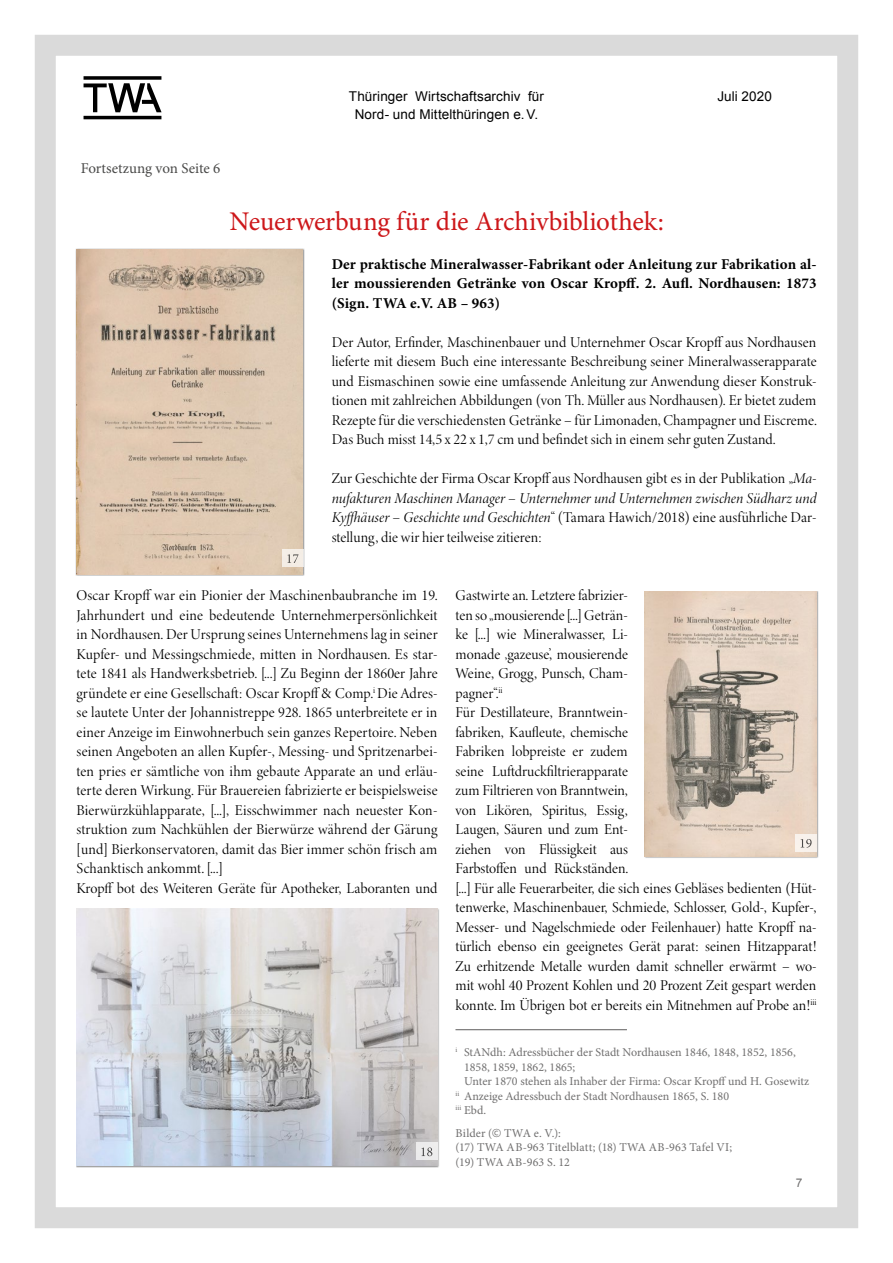
<style>
.page{position:relative;width:893px;height:1263px;background:#fff}
.page>*{position:absolute;margin:0;border:0;box-sizing:border-box;transform-origin:0 0}
.t1{font:27px "Minion Pro";letter-spacing:-.01em;color:#cd171a}
.t2{font:15px/19.5px "Minion Variable Concept";letter-spacing:-.04em;color:#000;text-align:justify}
.t3{font:700 15px/19.5px "Minion Pro";letter-spacing:.01em;color:#000;text-align:justify}
.t4{font:15px "Minion Pro";color:#4a4a49}
.t5{font:13.5px "Arial";letter-spacing:.01em;color:#000}
.t6{font:12px/14.4px "Minion Pro";color:#706f6f}
.t7{font:12px "Arial";color:#706f6f}
.s1{font-style:italic}
.s2{font-family:"Gandhi Sans"}
</style>
<div class="page">
<svg style="left:84px;top:76px;width:78px;height:43px"></svg>
<div style="left:35px;top:35px;width:823px;height:1193px;border:21px solid #dadada"></div>
<img style="left:645px;top:591px;width:172px;height:265px">
<div style="left:76px;top:908px;width:364px;height:260px;background:#000;opacity:.5"></div>
<img style="left:77px;top:909px;width:360px;height:257px">
<img style="left:77px;top:249px;width:226px;height:325px">
<hr style="left:455px;top:1029px;width:172px;height:1px;background:#706f6f">
<div style="left:282px;top:549px;width:21px;height:17px;background:#f4ede6"></div>
<svg style="left:287px;top:554px;width:12px;height:9px"></svg>
<div style="left:795px;top:834px;width:22px;height:17px;background:#f8f1eb"></div>
<svg style="left:801px;top:839px;width:11px;height:9px"></svg>
<div style="left:416px;top:1143px;width:21px;height:17px;background:#ececec"></div>
<svg style="left:421px;top:1147px;width:11px;height:9px"></svg>
<p class="t5" style="left:349px;top:88px;width:197px">Thüringer Wirtschaftsarchiv für</p>
<p class="t5" style="left:717px;top:88px;width:56px">Juli 2020</p>
<p class="t5" style="left:355px;top:106px;width:185px">Nord- und Mittelthüringen e.V.</p>
<p class="t4" style="left:81px;top:158px;width:141px">Fortsetzung von Seite 6</p>
<h1 class="t1" style="left:229px;top:203px;width:436px">Neuerwerbung für die Archivbibliothek:</h1>
<p class="t3" style="left:332px;top:254px;width:486px">Der praktische Mineralwasser-Fabrikant oder Anleitung zur Fabrikation al&shy;ler moussierenden Getränke von Oscar Kropff. 2. Aufl. Nordhausen: 1873 (Sign. TWA e.V. AB – 963)</p>
<p class="t2" style="left:332px;top:332px;width:487px">Der Autor, Erfinder, Maschinenbauer und Unternehmer Oscar Kropff aus Nordhausen lieferte mit diesem Buch eine interessante Beschreibung seiner Mineralwasserapparate und Eismaschinen sowie eine umfassende Anleitung zur Anwendung dieser Konstruk&shy;tionen mit zahlreichen Abbildungen (von Th. Müller aus Nordhausen). Er bietet zudem Rezepte für die verschiedensten Getränke – für Limonaden, Champagner und Eiscreme.<br>Das Buch misst 14,5 x 22 x 1,7 cm und befindet sich in einem sehr guten Zustand.</p>
<p class="t2" style="left:332px;top:468px;width:487px">Zur Geschichte der Firma Oscar Kropff aus Nordhausen gibt es in der Publikation „<span class="s1">Ma&shy;nufakturen Maschinen Manager – Unternehmer und Unternehmen zwischen Südharz und Kyffhäuser – Geschichte und Geschichten</span>“ (Tamara Hawich/2018) eine ausführliche Dar&shy;stellung, die wir hier teilweise zitieren:</p>
<p class="t2" style="left:77px;top:585px;width:363px;text-align:left">Oscar Kropff war ein Pionier der Maschinenbaubranche im 19.<br>Jahrhundert und eine bedeutende Unternehmerpersönlichkeit in Nordhausen. Der Ursprung seines Unternehmens lag in seiner Kupfer- und Messingschmiede, mitten in Nordhausen. Es star&shy;tete 1841 als Handwerksbetrieb. [...] Zu Beginn der 1860er Jahre gründete er eine Gesellschaft: Oscar Kropff &amp; Comp.<sup>i</sup> Die Adres&shy;se lautete Unter der Johannistreppe 928. 1865 unterbreitete er in einer Anzeige im Einwohnerbuch sein ganzes Repertoire. Neben seinen Angeboten an allen Kupfer-, Messing- und Spritzenarbei&shy;ten pries er sämtliche von ihm gebaute Apparate an und erläu&shy;terte deren Wirkung. Für Brauereien fabrizierte er beispielsweise Bierwürzkühlapparate, [...], Eisschwimmer nach neuester Kon&shy;struktion zum Nachkühlen der Bierwürze während der Gärung [und] Bierkonservatoren, damit das Bier immer schön frisch am Schanktisch ankommt. [...]<br>Kropff bot des Weiteren Geräte für Apotheker, Laboranten und</p>
<p class="t2" style="left:456px;top:585px;width:363px;text-align:left">Gastwirte an. Letztere fabrizier-<br>ten so „mousierende [...] Geträn-<br>ke [...] wie Mineralwasser, Li-<br>monade ‚gazeuse’, mousierende<br>Weine, Grogg, Punsch, Cham-<br>pagner“.<sup>ii<br></sup>Für Destillateure, Branntwein-<br>fabriken, Kaufleute, chemische<br>Fabriken lobpreiste er zudem<br>seine Luftdruckfiltrierapparate<br>zum Filtrieren von Branntwein,<br>von Likören, Spiritus, Essig,<br>Laugen, Säuren und zum Ent-<br>ziehen von Flüssigkeit aus<br>Farbstoffen und Rückständen.<br>[...] Für alle Feuerarbeiter, die sich eines Gebläses bedienten (Hüt&shy;tenwerke, Maschinenbauer, Schmiede, Schlosser, Gold-, Kupfer-, Messer- und Nagelschmiede oder Feilenhauer) hatte Kropff na&shy;türlich ebenso ein geeignetes Gerät parat: seinen Hitzapparat!<br>Zu erhitzende Metalle wurden damit schneller erwärmt – wo&shy;mit wohl 40 Prozent Kohlen und 20 Prozent Zeit gespart werden konnte. Im Übrigen bot er bereits ein Mitnehmen auf Probe an!<sup>iii</sup></p>
<p class="t6" style="left:456px;top:1045px;width:342px"><sup>i</sup> StANdh: Adressbücher der Stadt Nordhausen 1846, 1848, 1852, 1856,</p>
<p class="t6" style="left:464px;top:1060px;width:113px">1858, 1859, 1862, 1865;</p>
<p class="t6" style="left:464px;top:1074px;width:347px">Unter 1870 stehen als Inhaber der Firma: Oscar Kropff und H. Gosewitz</p>
<p class="t6" style="left:456px;top:1088px;width:275px"><sup>ii</sup> Anzeige Adressbuch der Stadt Nordhausen 1865, S. 180</p>
<p class="t6" style="left:456px;top:1103px;width:32px"><sup>iii</sup> Ebd.</p>
<p class="t6" style="left:456px;top:1126px;width:278px">Bilder (<span class="s2">©</span> TWA e. V.):<br>(17) TWA AB-963 Titelblatt; (18) TWA AB-963 Tafel VI; (19) TWA AB-963 S. 12</p>
<p class="t7" style="left:796px;top:1174px;width:8px">7</p>
</div>
